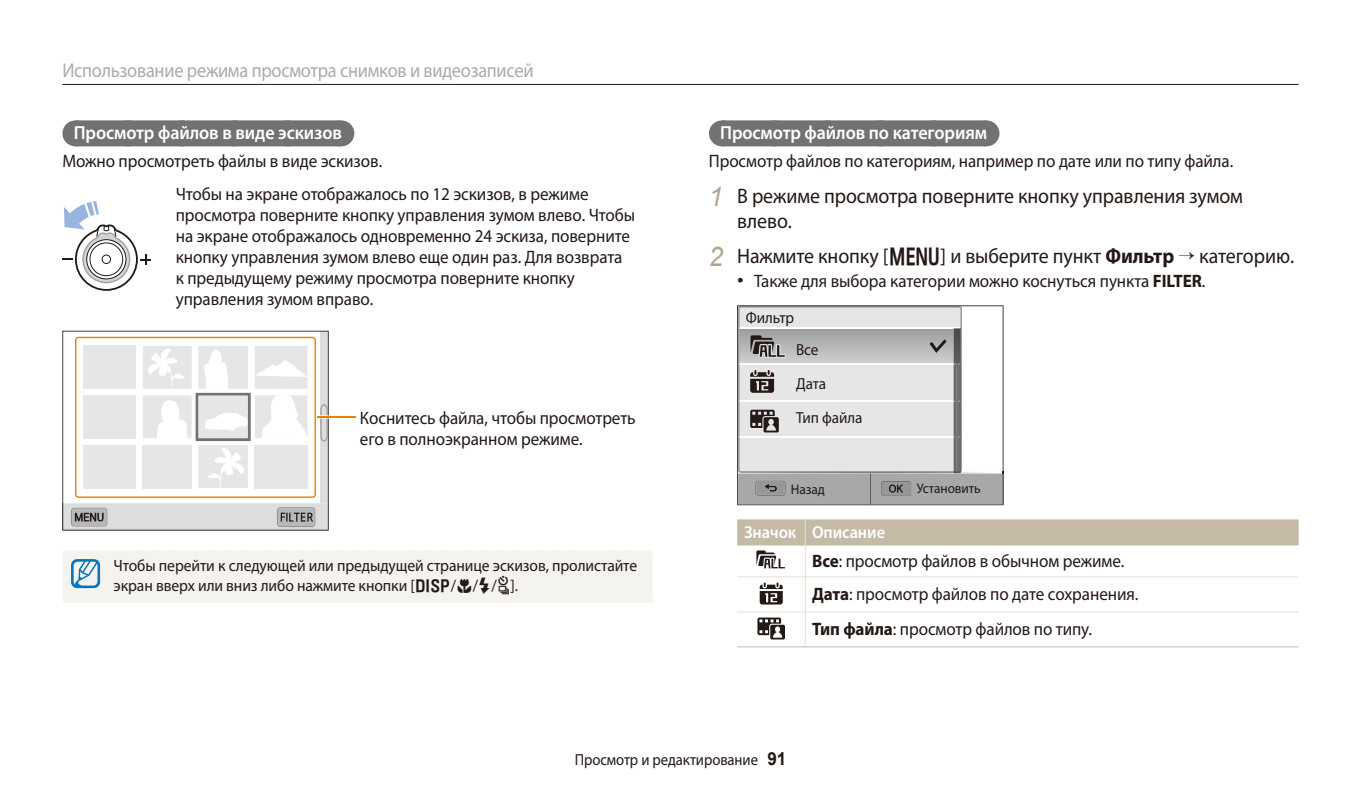
<style>
.page{position:relative;width:1361px;height:794px;background:#fff}
.page>*{position:absolute;margin:0;border:0;box-sizing:border-box;transform-origin:0 0}
.t1{font:21px/25px "Myriad Pro";letter-spacing:-.005em;color:#231916;scale:.95 1}
.t2{font:20px "Myriad Pro";letter-spacing:-.015em;color:#ababac;scale:.92 1}
.t3{font:600 19px "Myriad Pro";letter-spacing:-.005em;color:#fff;scale:.95 1}
.t4{font:18px/21px "Myriad Pro";letter-spacing:-.005em;color:#231916;scale:.95 1}
.t5{font:600 17.4px "Myriad Pro";letter-spacing:-.005em;color:#fff;scale:.95 1}
.t6{font:16.4px/20px "Myriad Pro";letter-spacing:-.005em;color:#231916;scale:.95 1}
.t7{font:16px "Myriad Pro";letter-spacing:-.005em;color:#231916;scale:.92 1}
.t8{font:16px/34px "Myriad Pro";letter-spacing:-.005em;color:#231916;scale:.95 1}
.t9{font:14px "Myriad Pro";letter-spacing:-.005em;color:#231916;scale:.95 1}
.s1{font-family:"WB800 F"}
.s2{font-family:"Arial";font-style:italic;font-size:27px;color:#afa590}
.s3{font-weight:700}
.s4{font-family:"Arial";font-size:19px}
.s5{font-family:"Arial";font-weight:700;font-size:18px}
</style>
<div class="page">
<hr style="left:62px;top:84px;width:1236px;height:1px;background:#231916">
<div style="left:75px;top:120px;width:265px;height:26px;background:#727272"></div>
<svg style="left:128px;top:120px;width:186px;height:1px"></svg>
<svg style="left:340px;top:120px;width:1px;height:26px"></svg>
<svg style="left:62px;top:201px;width:89px;height:90px"></svg>
<svg style="left:62px;top:331px;width:267px;height:199px"></svg>
<svg style="left:63px;top:503px;width:265px;height:27px;background:#ccc"></svg>
<img style="left:329px;top:417px;width:27px;height:1px">
<hr style="left:316px;top:416px;width:40px;height:1px;background:#e98100">
<img style="left:74px;top:335px;width:243px;height:164px">
<img style="left:143px;top:346px;width:48px;height:42px">
<img style="left:143px;top:396px;width:48px;height:42px">
<div style="left:83px;top:396px;width:53px;height:42px;background:#e6e6e7"></div>
<div style="left:83px;top:445px;width:53px;height:43px;background:#e6e6e7"></div>
<div style="left:83px;top:346px;width:53px;height:42px;background:#e6e6e7"></div>
<img style="left:196px;top:393px;width:55px;height:48px">
<img style="left:198px;top:396px;width:50px;height:42px">
<div style="left:143px;top:445px;width:48px;height:43px;background:#e6e6e7"></div>
<img style="left:198px;top:445px;width:50px;height:43px">
<img style="left:198px;top:346px;width:50px;height:42px">
<div style="left:255px;top:445px;width:52px;height:43px;background:#e6e6e7"></div>
<img style="left:255px;top:396px;width:6px;height:42px">
<img style="left:255px;top:346px;width:52px;height:42px">
<img style="left:148px;top:349px;width:37px;height:39px">
<img style="left:207px;top:448px;width:37px;height:40px">
<img style="left:204px;top:350px;width:24px;height:39px">
<img style="left:255px;top:360px;width:52px;height:17px">
<img style="left:157px;top:400px;width:31px;height:38px">
<img style="left:205px;top:413px;width:43px;height:17px">
<img style="left:261px;top:395px;width:46px;height:43px">
<svg style="left:316px;top:404px;width:13px;height:37px"></svg>
<div style="left:75px;top:337px;width:241px;height:161px;border:1px solid #e98100;border-radius:3px"></div>
<div style="left:62px;top:550px;width:590px;height:53px;background:#f5f3ef"></div>
<div style="left:722px;top:120px;width:263px;height:26px;background:#727272"></div>
<svg style="left:774px;top:120px;width:185px;height:1px"></svg>
<svg style="left:985px;top:120px;width:1px;height:26px"></svg>
<svg style="left:738px;top:305px;width:265px;height:199px"></svg>
<hr style="left:805px;top:545px;width:1px;height:31px;background:#e4dfd3">
<hr style="left:737px;top:576px;width:561px;height:1px;background:#e4dfd3">
<hr style="left:805px;top:577px;width:1px;height:34px;background:#e4dfd3">
<hr style="left:737px;top:611px;width:561px;height:1px;background:#e4dfd3">
<hr style="left:805px;top:612px;width:1px;height:34px;background:#e4dfd3">
<hr style="left:737px;top:646px;width:561px;height:1px;background:#c5baa5">
<svg style="left:737px;top:519px;width:561px;height:50px"></svg>
<svg style="left:759px;top:582px;width:24px;height:22px"></svg>
<svg style="left:757px;top:617px;width:28px;height:22px"></svg>
<p class="t2" style="left:62px;top:63px;width:514px">Использование режима просмотра снимков и видеозаписей</p>
<p class="t3" style="left:74px;top:126px;width:284px">Просмотр файлов в виде эскизов</p>
<p class="t4" style="left:176px;top:146px;width:436px;line-height:33.4px;text-indent:-113px">Можно просмотреть файлы в виде эскизов.<br>Чтобы на экране отображалось по 12 эскизов, в режиме</p>
<p class="t4" style="left:176px;top:206px;width:485px">просмотра поверните кнопку управления зумом влево. Чтобы на экране отображалось одновременно 24 эскиза, поверните кнопку управления зумом влево еще один раз. Для возврата к предыдущему режиму просмотра поверните кнопку управления зумом вправо.</p>
<p class="t4" style="left:360px;top:409px;width:292px">Коснитесь файла, чтобы просмотреть его в полноэкранном режиме.</p>
<p class="t6" style="left:114px;top:557px;width:552px">Чтобы перейти к следующей или предыдущей странице эскизов, пролистайте экран вверх или вниз либо нажмите кнопки [<span class="s1">D</span>/<span class="s1">c</span>/<span class="s1">F</span>/<span class="s1">t</span>].</p>
<p class="t3" style="left:720px;top:126px;width:282px">Просмотр файлов по категориям</p>
<p class="t4" style="left:709px;top:152px;width:553px">Просмотр файлов по категориям, например по дате или по типу файла.</p>
<p class="t1" style="left:737px;top:186px;width:534px;text-indent:-28px"><span class="s2">1</span> В режиме просмотра поверните кнопку управления зумом влево.</p>
<p class="t1" style="left:709px;top:246px;width:617px"><span class="s2">2</span> Нажмите кнопку [<span class="s1">m</span>] и выберите пункт <span class="s3">Фильтр</span> категорию.</p>
<p class="t4" style="left:737px;top:272px;width:494px"><span class="s4">•</span> Также для выбора категории можно коснуться пункта <span class="s3">FILTER</span>.</p>
<p class="t8" style="left:746px;top:303px;width:52px">Фильтр</p>
<p class="t8" style="left:796px;top:334px;width:71px">Все<br>Дата<br>Тип файла</p>
<p class="t9" style="left:791px;top:484px;width:37px">Назад</p>
<p class="t9" style="left:916px;top:484px;width:69px">Установить</p>
<p class="t5" style="left:744px;top:526px;width:150px">Значок Описание</p>
<p class="t4" style="left:812px;top:546px;width:345px;line-height:33.2px"><span class="s3">Все</span>: просмотр файлов в обычном режиме.<br><span class="s3">Дата</span>: просмотр файлов по дате сохранения.</p>
<p class="t4" style="left:812px;top:620px;width:296px"><span class="s3">Тип файла</span>: просмотр файлов по типу.</p>
<p class="t7" style="left:575px;top:754px;width:231px">Просмотр и редактирование <span class="s5">91</span></p>
</div>
